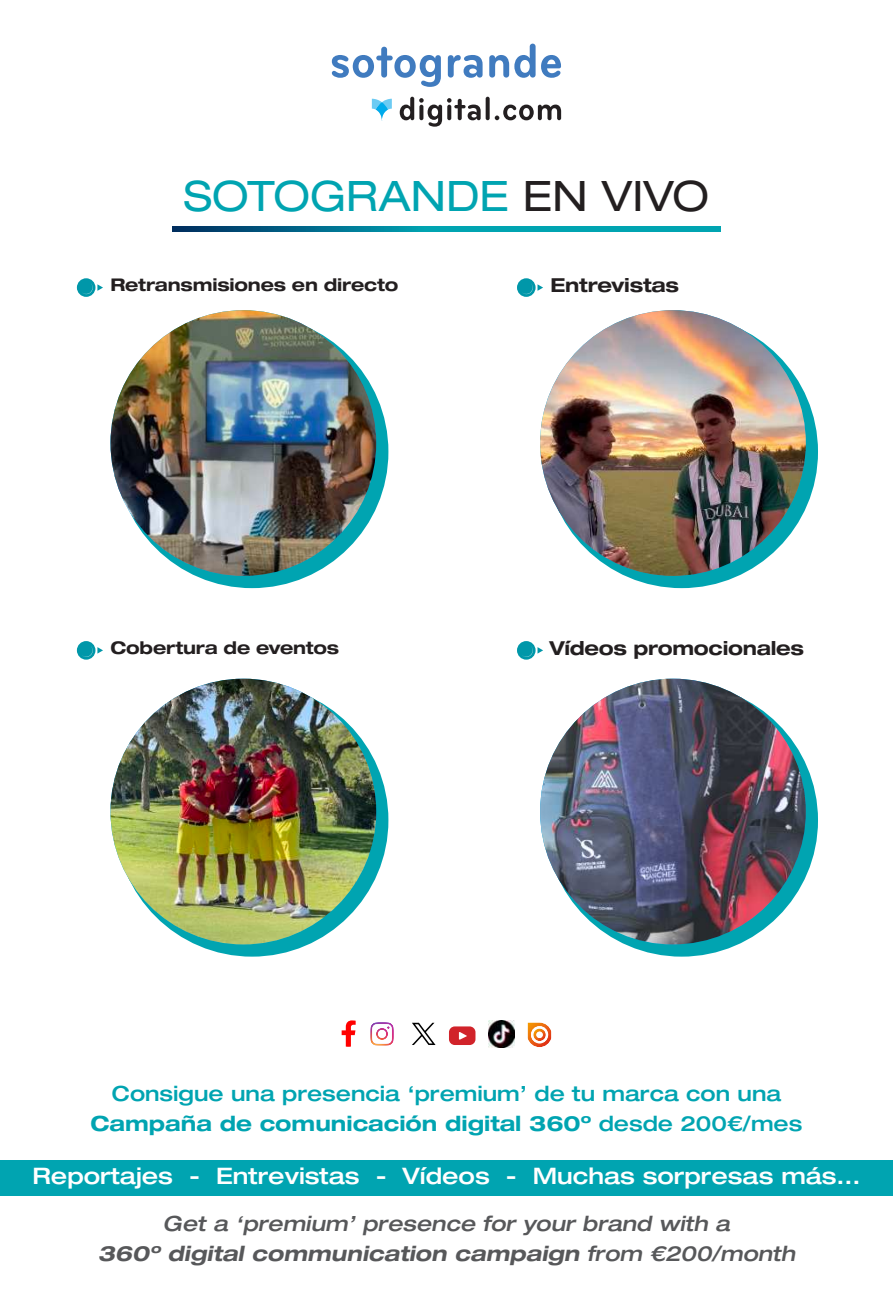
<style>
.page{position:relative;width:893px;height:1290px;background:#fff}
.page>*{position:absolute;margin:0;border:0;box-sizing:border-box;transform-origin:0 0}
.t1{font:expanded 42px "Helvetica Neue LT Pro";letter-spacing:-.005em;color:#00a4b1}
.t2{font:500 expanded 22.75px "Helvetica Neue LT Pro";color:#fff}
.t3{font:500 expanded 21px/29.8px "Helvetica Neue LT Pro";color:#00a4b1;text-align:center}
.t4{font:italic 500 expanded 21px/29.8px "Helvetica Neue LT Pro";color:#57585a;text-align:center}
.t5{font:700 expanded 19.25px "Helvetica Neue LT Pro";letter-spacing:-.015em;color:#231f20}
.t6{font:700 expanded 17.5px "Helvetica Neue LT Pro";letter-spacing:-.01em;color:#231f20}
.s1{color:#231f20}
.s2{font-weight:700}
</style>
<div class="page">
<div style="left:547px;top:685px;width:269px;height:270px;background:#00a4b1;border-radius:50%"></div>
<div style="left:547px;top:317px;width:269px;height:269px;background:#00a4b1;border-radius:50%"></div>
<div style="left:117px;top:685px;width:270px;height:270px;background:#00a4b1;border-radius:50%"></div>
<div style="left:117px;top:317px;width:270px;height:269px;background:#00a4b1;border-radius:50%"></div>
<div style="left:0;top:1160px;width:893px;height:35px;background:#00a4b1"></div>
<svg style="left:173px;top:227px;width:547px;height:4px;background:#00879d"></svg>
<svg style="left:332px;top:47px;width:109px;height:40px"></svg>
<svg style="left:448px;top:55px;width:35px;height:23px"></svg>
<svg style="left:489px;top:44px;width:72px;height:34px"></svg>
<svg style="left:400px;top:97px;width:81px;height:30px"></svg>
<svg style="left:486px;top:97px;width:4px;height:23px"></svg>
<svg style="left:495px;top:105px;width:66px;height:15px"></svg>
<svg style="left:372px;top:99px;width:20px;height:21px"></svg>
<img style="left:540px;top:679px;width:266px;height:265px;border-radius:133px">
<img style="left:540px;top:310px;width:266px;height:266px;border-radius:133px">
<img style="left:110px;top:679px;width:266px;height:265px;border-radius:133px">
<img style="left:110px;top:310px;width:266px;height:266px;border-radius:133px">
<svg style="left:517px;top:641px;width:19px;height:19px"></svg>
<svg style="left:522px;top:646px;width:21px;height:11px"></svg>
<svg style="left:517px;top:278px;width:19px;height:19px"></svg>
<svg style="left:522px;top:283px;width:21px;height:11px"></svg>
<svg style="left:77px;top:278px;width:18px;height:19px"></svg>
<svg style="left:82px;top:283px;width:21px;height:11px"></svg>
<div style="left:77px;top:641px;width:18px;height:19px;background:#0097a9;border-radius:50%"></div>
<svg style="left:82px;top:646px;width:21px;height:11px"></svg>
<svg style="left:449px;top:1026px;width:26px;height:19px"></svg>
<svg style="left:342px;top:1020px;width:14px;height:27px"></svg>
<svg style="left:528px;top:1022px;width:23px;height:25px"></svg>
<svg style="left:412px;top:1023px;width:24px;height:22px"></svg>
<img style="left:370px;top:1037px;width:24px;height:8px">
<img style="left:370px;top:1022px;width:24px;height:15px">
<img style="left:488px;top:1021px;width:26px;height:26px">
<h1 class="t1" style="left:184px;top:172px;width:526px">SOTOGRANDE <span class="s1">EN VIVO</span></h1>
<p class="t6" style="left:110px;top:275px;width:289px">Retransmisiones en directo</p>
<p class="t5" style="left:551px;top:274px;width:130px">Entrevistas</p>
<p class="t6" style="left:110px;top:637px;width:230px">Cobertura de eventos</p>
<p class="t5" style="left:550px;top:637px;width:256px">Vídeos promocionales</p>
<p class="t3" style="left:91px;top:1081px;width:713px">Consigue una presencia ‘premium’ de tu marca con una<br><span class="s2">Campaña de comunicación digital 360º</span> desde 200€/mes</p>
<p class="t2" style="left:32px;top:1167px;width:830px">Reportajes - Entrevistas - Vídeos - Muchas sorpresas más...</p>
<p class="t4" style="left:98px;top:1211px;width:702px">Get a ‘premium’ presence for your brand with a<br><span class="s2">360º digital communication campaign</span> from €200/month</p>
</div>
